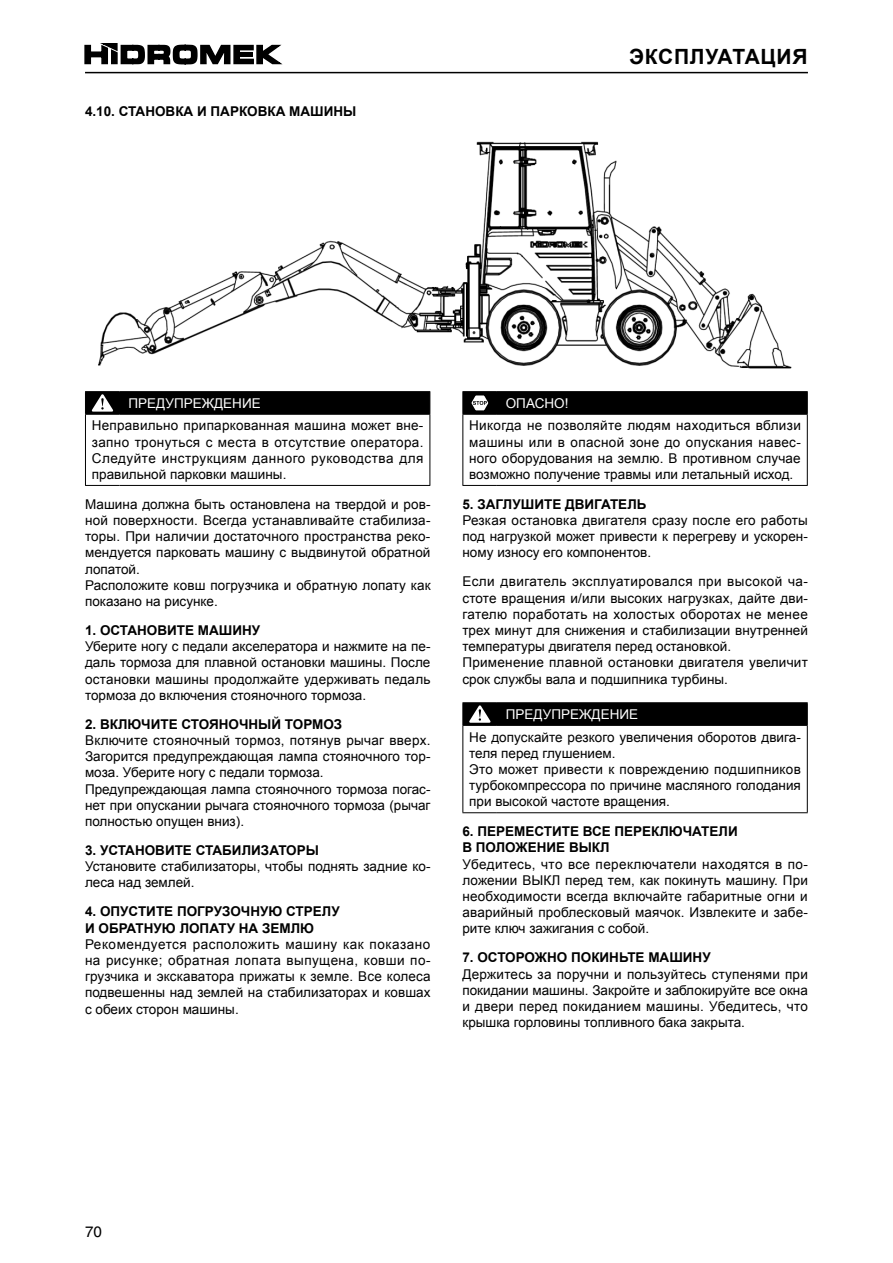
<style>
.page{position:relative;width:893px;height:1263px;background:#fff}
.page>*{position:absolute;margin:0;border:0;box-sizing:border-box;transform-origin:0 0}
.t1{font:700 21px "Arial";letter-spacing:.035em;color:#000}
.t2{font:15px "Helios C";color:#000}
.t3{font:13.5px/16.2px "Arial";color:#000;text-align:justify}
.t4{font:700 13.5px/16.2px "Arial";color:#000}
.t5{font:13.5px "Arial";color:#fff}
</style>
<div class="page">
<svg style="left:84px;top:43px;width:199px;height:22px"></svg>
<hr style="left:85px;top:72px;width:723px;height:1px;background:#000">
<img style="left:98px;top:141px;width:694px;height:228px">
<hr style="left:85px;top:391px;width:34px;height:1px;background:#000">
<hr style="left:119px;top:391px;width:311px;height:1px;background:#000">
<hr style="left:85px;top:414px;width:34px;height:1px;background:#000">
<hr style="left:85px;top:415px;width:1px;height:70px;background:#000">
<hr style="left:119px;top:414px;width:311px;height:1px;background:#000">
<hr style="left:429px;top:415px;width:1px;height:70px;background:#000">
<hr style="left:85px;top:485px;width:34px;height:1px;background:#000">
<hr style="left:119px;top:485px;width:311px;height:1px;background:#000">
<div style="left:85px;top:392px;width:345px;height:22px;background:#000"></div>
<hr style="left:462px;top:391px;width:35px;height:1px;background:#000">
<hr style="left:497px;top:391px;width:311px;height:1px;background:#000">
<hr style="left:462px;top:414px;width:35px;height:1px;background:#000">
<hr style="left:462px;top:415px;width:1px;height:70px;background:#000">
<hr style="left:497px;top:414px;width:311px;height:1px;background:#000">
<hr style="left:807px;top:415px;width:1px;height:70px;background:#000">
<hr style="left:462px;top:485px;width:35px;height:1px;background:#000">
<hr style="left:497px;top:485px;width:311px;height:1px;background:#000">
<div style="left:462px;top:392px;width:346px;height:22px;background:#000"></div>
<hr style="left:462px;top:702px;width:35px;height:1px;background:#000">
<hr style="left:497px;top:702px;width:311px;height:1px;background:#000">
<hr style="left:462px;top:725px;width:35px;height:1px;background:#000">
<hr style="left:462px;top:726px;width:1px;height:86px;background:#000">
<hr style="left:497px;top:725px;width:311px;height:1px;background:#000">
<hr style="left:807px;top:726px;width:1px;height:86px;background:#000">
<hr style="left:462px;top:812px;width:35px;height:1px;background:#000">
<hr style="left:497px;top:812px;width:311px;height:1px;background:#000">
<div style="left:462px;top:703px;width:346px;height:22px;background:#000"></div>
<p class="t4" style="left:85px;top:103px;width:273px">4.10. СТАНОВКА И ПАРКОВКА МАШИНЫ</p>
<h1 class="t1" style="left:629px;top:42px;width:180px">ЭКСПЛУАТАЦИЯ</h1>
<p class="t5" style="left:128px;top:394px;width:134px">ПРЕДУПРЕЖДЕНИЕ</p>
<p class="t3" style="left:92px;top:417px;width:333px">Неправильно припаркованная машина может вне&shy;запно тронуться с места в отсутствие оператора.<br>Следуйте инструкциям данного руководства для правильной парковки машины.</p>
<p class="t3" style="left:85px;top:496px;width:347px;text-align:left">Машина должна быть остановлена на твердой и ров&shy;ной поверхности. Всегда устанавливайте стабилиза&shy;торы. При наличии достаточного пространства реко&shy;мендуется парковать машину с выдвинутой обратной лопатой.<br>Расположите ковш погрузчика и обратную лопату как показано на рисунке.</p>
<p class="t4" style="left:85px;top:622px;width:177px">1. ОСТАНОВИТЕ МАШИНУ</p>
<p class="t3" style="left:85px;top:638px;width:347px">Уберите ногу с педали акселератора и нажмите на пе&shy;даль тормоза для плавной остановки машины. После остановки машины продолжайте удерживать педаль тормоза до включения стояночного тормоза.</p>
<p class="t4" style="left:85px;top:716px;width:259px">2. ВКЛЮЧИТЕ СТОЯНОЧНЫЙ ТОРМОЗ</p>
<p class="t3" style="left:85px;top:732px;width:347px;text-align:left">Включите стояночный тормоз, потянув рычаг вверх.<br>Загорится предупреждающая лампа стояночного тор&shy;моза. Уберите ногу с педали тормоза.<br>Предупреждающая лампа стояночного тормоза погас&shy;нет при опускании рычага стояночного тормоза (рычаг полностью опущен вниз).</p>
<p class="t4" style="left:85px;top:842px;width:235px">3. УСТАНОВИТЕ СТАБИЛИЗАТОРЫ</p>
<p class="t3" style="left:85px;top:858px;width:347px">Установите стабилизаторы, чтобы поднять задние ко&shy;леса над землей.</p>
<p class="t4" style="left:85px;top:903px;width:256px">4. ОПУСТИТЕ ПОГРУЗОЧНУЮ СТРЕЛУ<br>И ОБРАТНУЮ ЛОПАТУ НА ЗЕМЛЮ</p>
<p class="t3" style="left:85px;top:936px;width:347px">Рекомендуется расположить машину как показано на рисунке; обратная лопата выпущена, ковши по&shy;грузчика и экскаватора прижаты к земле. Все колеса подвешенны над землей на стабилизаторах и ковшах с обеих сторон машины.</p>
<p class="t5" style="left:506px;top:394px;width:64px">ОПАСНО!</p>
<p class="t3" style="left:469px;top:417px;width:333px">Никогда не позволяйте людям находиться вблизи машины или в опасной зоне до опускания навес&shy;ного оборудования на землю. В противном случае возможно получение травмы или летальный исход.</p>
<p class="t4" style="left:462px;top:496px;width:186px">5. ЗАГЛУШИТЕ ДВИГАТЕЛЬ</p>
<p class="t3" style="left:462px;top:512px;width:347px">Резкая остановка двигателя сразу после его работы под нагрузкой может привести к перегреву и ускорен&shy;ному износу его компонентов.</p>
<p class="t3" style="left:462px;top:573px;width:347px;text-align:left">Если двигатель эксплуатировался при высокой ча&shy;стоте вращения и/или высоких нагрузках, дайте дви&shy;гателю поработать на холостых оборотах не менее трех минут для снижения и стабилизации внутренней температуры двигателя перед остановкой.<br>Применение плавной остановки двигателя увеличит срок службы вала и подшипника турбины.</p>
<p class="t5" style="left:506px;top:705px;width:134px">ПРЕДУПРЕЖДЕНИЕ</p>
<p class="t3" style="left:469px;top:729px;width:333px;text-align:left">Не допускайте резкого увеличения оборотов двига&shy;теля перед глушением.<br>Это может привести к повреждению подшипников турбокомпрессора по причине масляного голодания при высокой частоте вращения.</p>
<p class="t4" style="left:462px;top:823px;width:277px">6. ПЕРЕМЕСТИТЕ ВСЕ ПЕРЕКЛЮЧАТЕЛИ<br>В ПОЛОЖЕНИЕ ВЫКЛ</p>
<p class="t3" style="left:462px;top:856px;width:347px">Убедитесь, что все переключатели находятся в по&shy;ложении ВЫКЛ перед тем, как покинуть машину. При необходимости всегда включайте габаритные огни и аварийный проблесковый маячок. Извлеките и забе&shy;рите ключ зажигания с собой.</p>
<p class="t4" style="left:462px;top:950px;width:250px">7. ОСТОРОЖНО ПОКИНЬТЕ МАШИНУ</p>
<p class="t3" style="left:462px;top:965px;width:347px">Держитесь за поручни и пользуйтесь ступенями при покидании машины. Закройте и заблокируйте все окна и двери перед покиданием машины. Убедитесь, что крышка горловины топливного бака закрыта.</p>
<p class="t2" style="left:85px;top:1223px;width:18px">70</p>
</div>
